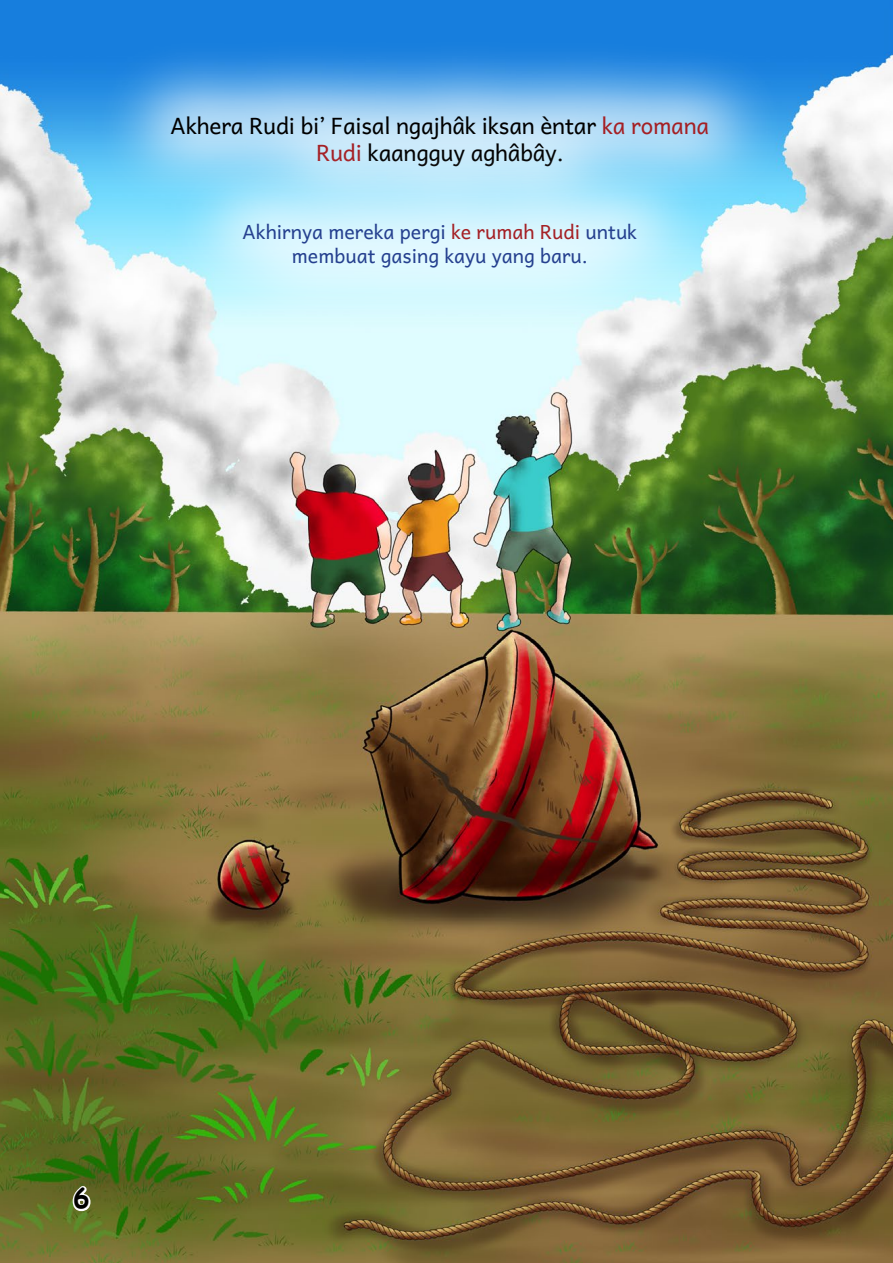
<style>
.page{position:relative;width:893px;height:1263px;background:#fff}
.page>*{position:absolute;margin:0;border:0;box-sizing:border-box;transform-origin:0 0}
.t1{font:700 27px "Comic Sans MS";color:#000}
.t2{font:22.5px/27px "Andika New Basic";letter-spacing:-.01em;color:#000;text-align:center}
.t3{font:19.5px/24px "Andika New Basic";color:#25408f;text-align:center}
.s1{color:#a42025}
</style>
<div class="page">
<img style="left:0;top:0;width:893px;height:1263px">
<div style="left:94px;top:37px;width:692px;height:209px;background:#fff;opacity:.75"></div>
<div style="left:166px;top:144px;width:549px;height:202px;background:#fff;opacity:.75"></div>
<svg style="left:71px;top:1183px;width:21px;height:30px"></svg>
<p class="t2" style="left:171px;top:109px;width:540px">Akhera Rudi bi’ Faisal ngajhâk iksan èntar <span class="s1">ka romana<br>Rudi</span> kaangguy aghâbây.</p>
<p class="t3" style="left:243px;top:217px;width:396px">Akhirnya mereka pergi <span class="s1">ke rumah Rudi</span> untuk membuat gasing kayu yang baru.</p>
<p class="t1" style="left:73px;top:1178px;width:18px">6</p>
</div>
